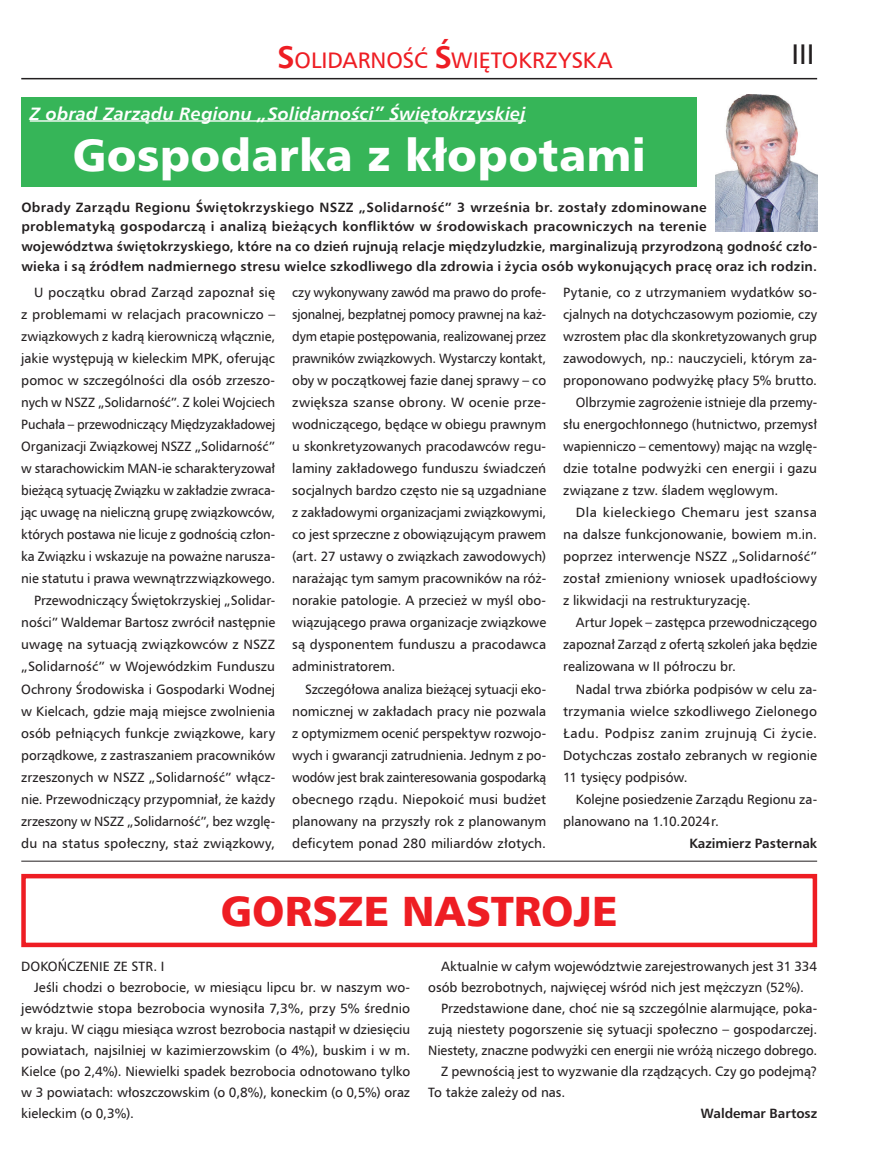
<style>
.page{position:relative;width:881px;height:1161px;background:#fff}
.page>*{position:absolute;margin:0;border:0;box-sizing:border-box;transform-origin:0 0}
.t1{font:45px "Humanist 777 BT Black B";letter-spacing:.005em;color:#fff}
.t2{font:42px "Humanist 777 BT Black B";color:#ee1d23}
.t3{font:28.5px "Humnst 777 EU";color:#231f20}
.t4{font:22.5px "Humnst 777 EU";color:#ee1d23}
.t5{font:italic 700 18px "Humnst 777 EU";letter-spacing:.005em;color:#fff}
.t6{font:13.5px/22px "Humnst 777 EU";color:#231f20;text-align:right}
.t7{font:13.5px/22px "Humnst 777 EU";color:#231f20;text-align:justify;scale:.96 1}
.t8{font:700 13.5px/19.8px "Humnst 777 EU";letter-spacing:.02em;color:#231f20}
.t9{font:13.5px "Humnst 777 EU";letter-spacing:.025em;color:#231f20}
.t10{font:700 13.5px "Humnst 777 EU";color:#231f20}
.t11{font:13.5px "Humnst 777 EU";letter-spacing:.03em;color:#231f20}
.s1{font-weight:700;font-size:31.5px}
</style>
<div class="page">
<hr style="left:21px;top:78px;width:795px;height:1px;background:#231f20">
<div style="left:21px;top:98px;width:675px;height:89px;background:#36b558"></div>
<hr style="left:30px;top:120px;width:495px;height:2px;background:#fff">
<hr style="left:21px;top:861px;width:795px;height:1px;background:#231f20">
<div style="left:21px;top:874px;width:795px;height:73px;border:4px solid #ee1d23"></div>
<img style="left:715px;top:95px;width:101px;height:137px">
<h3 class="t4" style="left:277px;top:46px;width:336px"><span class="s1">S</span>OLIDARNOŚĆ <span class="s1">Ś</span>WIĘTOKRZYSKA</h3>
<h3 class="t3" style="left:791px;top:36px;width:24px">III</h3>
<h3 class="t5" style="left:30px;top:102px;width:497px">Z obrad Zarządu Regionu „Solidarności” Świętokrzyskiej</h3>
<h1 class="t1" style="left:72px;top:126px;width:574px">Gospodarka z kłopotami</h1>
<p class="t8" style="left:21px;top:197px;width:797px">Obrady Zarządu Regionu Świętokrzyskiego NSZZ „Solidarność” 3 września br. zostały zdominowane<br>problematyką gospodarczą i analizą bieżących konfliktów w środowiskach pracowniczych na terenie<br>województwa świętokrzyskiego, które na co dzień rujnują relacje międzyludzkie, marginalizują przyrodzoną godność czło&shy;wieka i są źródłem nadmiernego stresu wielce szkodliwego dla zdrowia i życia osób wykonujących pracę oraz ich rodzin.</p>
<p class="t6" style="left:21px;top:281px;width:255px">U początku obrad Zarząd zapoznał się<br>z problemami w relacjach pracowniczo – związkowych z kadrą kierowniczą włącznie, jakie występują w kieleckim MPK, oferując pomoc w szczególności dla osób zrzeszo&shy;nych w NSZZ „Solidarność”. Z kolei Wojciech Puchała – przewodniczący Międzyzakładowej Organizacji Związkowej NSZZ „Solidarność” w starachowickim MAN-ie scharakteryzował bieżącą sytuację Związku w zakładzie zwraca&shy;jąc uwagę na nieliczną grupę związkowców, których postawa nie licuje z godnością człon&shy;ka Związku i wskazuje na poważne narusza&shy;nie statutu i prawa wewnątrzzwiązkowego.<br>Przewodniczący Świętokrzyskiej „Solidar&shy;noś ci” Waldemar Bartosz zwrócił następnie uwagę na sytuacją związkowców z NSZZ „Solidarność” w Wojewódzkim Funduszu Ochrony Środowiska i Gospodarki Wodnej w Kielcach, gdzie mają miejsce zwolnienia osób pełniących funkcje związkowe, kary porządkowe, z zastraszaniem pracowników zrzeszonych w NSZZ „Solidarność” włącz&shy;nie. Przewodniczący przypomniał, że każdy zrzeszony w NSZZ „Solidarność”, bez wzglę&shy;du na status społeczny, staż związkowy,</p>
<p class="t7" style="left:292px;top:281px;width:266px">czy wykonywany zawód ma prawo do profe&shy;sjonalnej, bezpłatnej pomocy prawnej na każ&shy;dym etapie postępowania, realizowanej przez prawników związkowych. Wystarczy kontakt, oby w początkowej fazie danej sprawy – co zwiększa szanse obrony. W ocenie prze&shy;wodniczącego, będące w obiegu prawnym u skonkretyzowanych pracodawców regu&shy;laminy zakładowego funduszu świadczeń socjalnych bardzo często nie są uzgadniane z zakładowymi organizacjami związkowymi, co jest sprzeczne z obowiązującym prawem (art. 27 ustawy o związkach zawodowych) narażając tym samym pracowników na róż&shy;norakie patologie. A przecież w myśl obo&shy;wiązującego prawa organizacje związkowe są dysponentem funduszu a pracodawca administratorem.</p>
<p class="t6" style="left:292px;top:677px;width:255px;text-align:justify;text-indent:13px">Szczegółowa analiza bieżącej sytuacji eko&shy;nomicznej w zakładach pracy nie pozwala z optymizmem ocenić perspektyw rozwojo&shy;wych i gwarancji zatrudnienia. Jednym z po&shy;wodów jest brak zainteresowania gospodarką obecnego rządu. Niepokoić musi budżet planowany na przyszły rok z planowanym deficytem ponad 280 miliardów złotych.</p>
<p class="t6" style="left:563px;top:281px;width:255px">Pytanie, co z utrzymaniem wydatków so-</p>
<p class="t6" style="left:563px;top:303px;width:255px">cjalnych na dotychczasowym poziomie, czy</p>
<p class="t6" style="left:563px;top:325px;width:255px">wzrostem płac dla skonkretyzowanych grup</p>
<p class="t6" style="left:563px;top:347px;width:255px">zawodowych, np.: nauczycieli, którym za-</p>
<p class="t6" style="left:563px;top:369px;width:255px">proponowano podwyżkę płacy 5% brutto.</p>
<p class="t6" style="left:575px;top:391px;width:242px">Olbrzymie zagrożenie istnieje dla przemy-</p>
<p class="t6" style="left:563px;top:413px;width:255px">słu energochłonnego (hutnictwo, przemysł</p>
<p class="t6" style="left:563px;top:435px;width:255px">wapienniczo – cementowy) mając na wzglę-</p>
<p class="t6" style="left:563px;top:457px;width:255px">dzie totalne podwyżki cen energii i gazu</p>
<p class="t6" style="left:563px;top:479px;width:216px">związane z tzw. śladem węglowym.</p>
<p class="t11" style="left:575px;top:504px;width:242px">Dla kieleckiego Chemaru jest szansa</p>
<p class="t6" style="left:563px;top:523px;width:255px">na dalsze funkcjonowanie, bowiem m.in.</p>
<p class="t6" style="left:563px;top:545px;width:255px">poprzez interwencje NSZZ „Solidarność”</p>
<p class="t6" style="left:563px;top:567px;width:255px">został zmieniony wniosek upadłościowy</p>
<p class="t6" style="left:563px;top:589px;width:189px">z likwidacji na restrukturyzację.</p>
<p class="t6" style="left:575px;top:611px;width:242px">Artur Jopek – zastępca przewodniczącego</p>
<p class="t6" style="left:563px;top:633px;width:255px">zapoznał Zarząd z ofertą szkoleń jaka będzie</p>
<p class="t6" style="left:563px;top:655px;width:174px">realizowana w II półroczu br.</p>
<p class="t6" style="left:575px;top:677px;width:242px">Nadal trwa zbiórka podpisów w celu za-</p>
<p class="t6" style="left:563px;top:699px;width:255px">trzymania wielce szkodliwego Zielonego</p>
<p class="t9" style="left:563px;top:724px;width:255px">Ładu. Podpisz zanim zrujnują Ci życie.</p>
<p class="t6" style="left:563px;top:743px;width:255px">Dotychczas zostało zebranych w regionie</p>
<p class="t6" style="left:563px;top:766px;width:126px">11 tysięcy podpisów.</p>
<p class="t6" style="left:575px;top:788px;width:242px">Kolejne posiedzenie Zarządu Regionu za-</p>
<p class="t6" style="left:563px;top:810px;width:157px">planowano na 1.10.2024r.</p>
<p class="t10" style="left:689px;top:834px;width:129px">Kazimierz Pasternak</p>
<h2 class="t2" style="left:220px;top:885px;width:398px">GORSZE NASTROJE</h2>
<p class="t6" style="left:21px;top:955px;width:145px">DOKOŃCZENIE ZE STR. I</p>
<p class="t6" style="left:34px;top:976px;width:377px">Jeśli chodzi o bezrobocie, w miesiącu lipcu br. w naszym wo-</p>
<p class="t6" style="left:21px;top:997px;width:390px">jewództwie stopa bezrobocia wynosiła 7,3%, przy 5% średnio</p>
<p class="t6" style="left:21px;top:1018px;width:390px">w kraju. W ciągu miesiąca wzrost bezrobocia nastąpił w dziesięciu</p>
<p class="t6" style="left:21px;top:1039px;width:390px">powiatach, najsilniej w kazimierzowskim (o 4%), buskim i w m.</p>
<p class="t6" style="left:21px;top:1060px;width:390px">Kielce (po 2,4%). Niewielki spadek bezrobocia odnotowano tylko</p>
<p class="t6" style="left:21px;top:1081px;width:390px">w 3 powiatach: włoszczowskim (o 0,8%), koneckim (o 0,5%) oraz</p>
<p class="t6" style="left:21px;top:1102px;width:114px">kieleckim (o 0,3%).</p>
<p class="t6" style="left:441px;top:955px;width:377px">Aktualnie w całym województwie zarejestrowanych jest 31 334</p>
<p class="t6" style="left:428px;top:976px;width:377px">osób bezrobotnych, najwięcej wśród nich jest mężczyzn (52%).</p>
<p class="t6" style="left:441px;top:997px;width:377px">Przedstawione dane, choć nie są szczególnie alarmujące, poka-</p>
<p class="t6" style="left:428px;top:1018px;width:390px">zują niestety pogorszenie się sytuacji społeczno – gospodarczej.</p>
<p class="t6" style="left:428px;top:1039px;width:390px">Niestety, znaczne podwyżki cen energii nie wróżą niczego dobrego.</p>
<p class="t6" style="left:441px;top:1060px;width:377px">Z pewnością jest to wyzwanie dla rządzących. Czy go podejmą?</p>
<p class="t6" style="left:428px;top:1081px;width:138px">To także zależy od nas.</p>
<p class="t10" style="left:700px;top:1105px;width:118px">Waldemar Bartosz</p>
</div>
